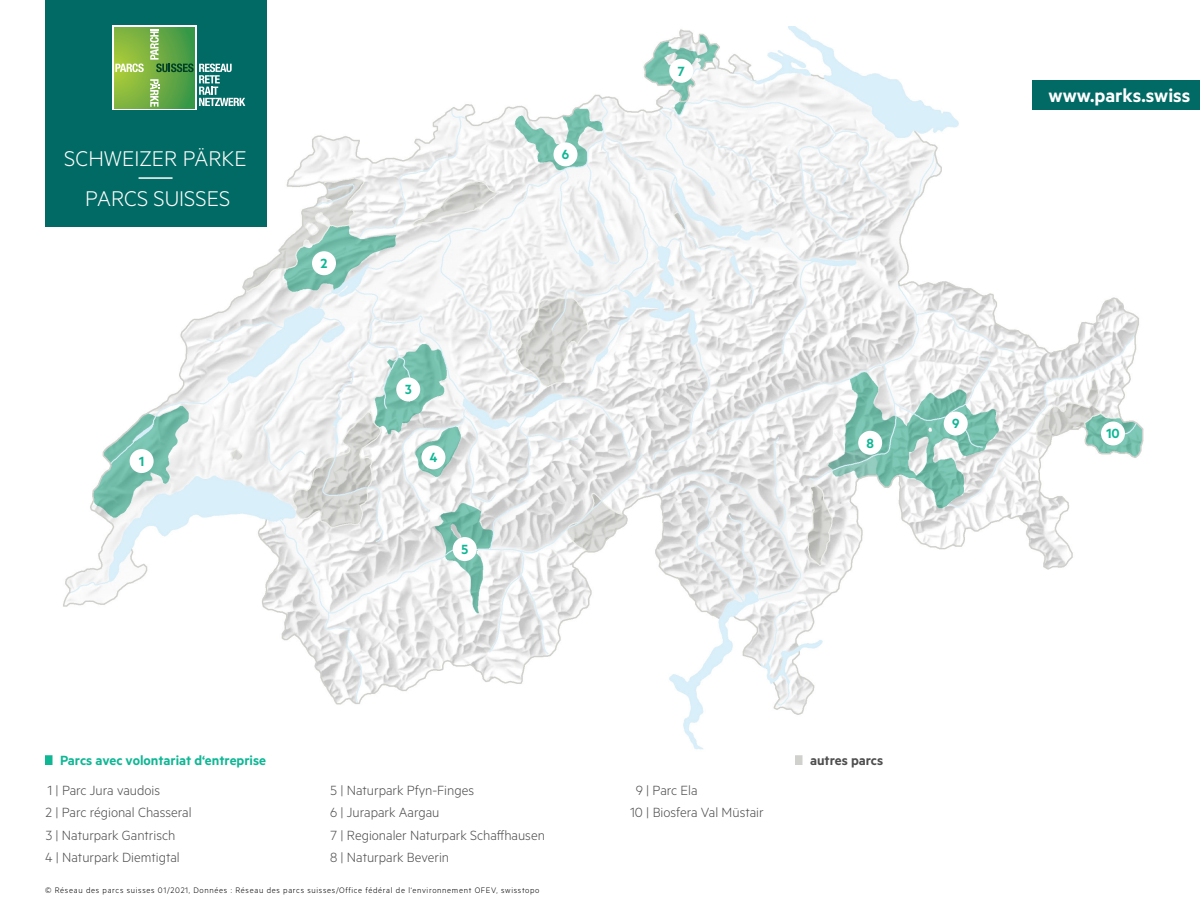
<style>
.page{position:relative;width:1200px;height:900px;background:#fff}
.page>*{position:absolute;margin:0;border:0;box-sizing:border-box;transform-origin:0 0}
.t1{font:300 24px/39.9px "Metric";color:#fff;text-align:center}
.t2{font:600 21px "Metric";color:#fff}
.t3{font:300 15px/22.5px "Metric";color:#4e4e4e}
.t4{font:600 15px "Metric";color:#0fb795}
.t5{font:600 15px "Metric";color:#4e4e4e}
.t6{font:300 9px "Metric";letter-spacing:.075em;color:#000}
</style>
<div class="page">
<img style="left:63px;top:26px;width:1081px;height:724px">
<div style="left:795px;top:755px;width:7px;height:10px;background:#d0d0cc;border:2px solid #d0d0cc"></div>
<div style="left:45px;top:755px;width:7px;height:10px;background:#0fb795;border:2px solid #0fb795"></div>
<div style="left:944px;top:412px;width:24px;height:24px;background:#fff;border-radius:50%"></div>
<div style="left:312px;top:251px;width:24px;height:24px;background:#fff;border-radius:50%"></div>
<div style="left:396px;top:377px;width:24px;height:24px;background:#fff;border-radius:50%"></div>
<div style="left:554px;top:142px;width:24px;height:24px;background:#fff;border-radius:50%"></div>
<div style="left:453px;top:537px;width:24px;height:24px;background:#fff;border-radius:50%"></div>
<div style="left:422px;top:445px;width:24px;height:24px;background:#fff;border-radius:50%"></div>
<div style="left:669px;top:59px;width:24px;height:24px;background:#fff;border-radius:50%"></div>
<div style="left:858px;top:431px;width:24px;height:24px;background:#fff;border-radius:50%"></div>
<div style="left:130px;top:449px;width:24px;height:24px;background:#fff;border-radius:50%"></div>
<div style="left:1101px;top:422px;width:24px;height:24px;background:#fff;border-radius:50%"></div>
<div style="left:1032px;top:80px;width:168px;height:30px;background:#016a64"></div>
<div style="left:45px;top:0;width:221px;height:227px;background:#016a64"></div>
<div style="left:112px;top:26px;width:85px;height:84px;background:linear-gradient(to right,#8ab641,#339648)"></div>
<svg style="left:114px;top:27px;width:81px;height:81px;background:#86b83f"></svg>
<svg style="left:115px;top:64px;width:29px;height:8px"></svg>
<svg style="left:150px;top:29px;width:95px;height:78px"></svg>
<hr style="left:139px;top:177px;width:34px;height:2px;background:#fff">
<h1 class="t1" style="left:64px;top:138px;width:184px">SCHWEIZER PÄRKE<br>PARCS SUISSES</h1>
<p class="t4" style="left:139px;top:452px;width:7px">1</p>
<p class="t4" style="left:321px;top:255px;width:8px">2</p>
<p class="t4" style="left:405px;top:381px;width:8px">3</p>
<p class="t4" style="left:430px;top:449px;width:9px">4</p>
<p class="t4" style="left:461px;top:540px;width:8px">5</p>
<p class="t4" style="left:562px;top:146px;width:9px">6</p>
<p class="t4" style="left:678px;top:62px;width:8px">7</p>
<p class="t4" style="left:867px;top:434px;width:9px">8</p>
<p class="t4" style="left:952px;top:415px;width:9px">9</p>
<p class="t4" style="left:60px;top:751px;width:208px">Parcs avec volontariat d‘entreprise</p>
<p class="t5" style="left:810px;top:751px;width:75px">autres parcs</p>
<p class="t3" style="left:636px;top:778px;width:63px">9 | Parc Ela</p>
<p class="t3" style="left:330px;top:778px;width:216px">5 | Naturpark Pfyn-Finges<br>6 | Jurapark Aargau<br>7 | Regionaler Naturpark Schaffhausen<br>8 | Naturpark Beverin</p>
<p class="t3" style="left:47px;top:778px;width:114px">1 | Parc Jura vaudois</p>
<p class="t3" style="left:45px;top:823px;width:136px">3 | Naturpark Gantrisch<br>4 | Naturpark Diemtigtal</p>
<p class="t3" style="left:46px;top:801px;width:148px">2 | Parc régional Chasseral</p>
<p class="t3" style="left:630px;top:801px;width:135px">10 | Biosfera Val Müstair</p>
<p class="t6" style="left:45px;top:884px;width:496px">© Réseau des parcs suisses 01/2021, Données : Réseau des parcs suisses/Office fédéral de l‘environnement OFEV, swisstopo</p>
<h2 class="t2" style="left:1049px;top:83px;width:143px">www.parks.swiss</h2>
<p class="t4" style="left:1106px;top:425px;width:15px">10</p>
</div>
